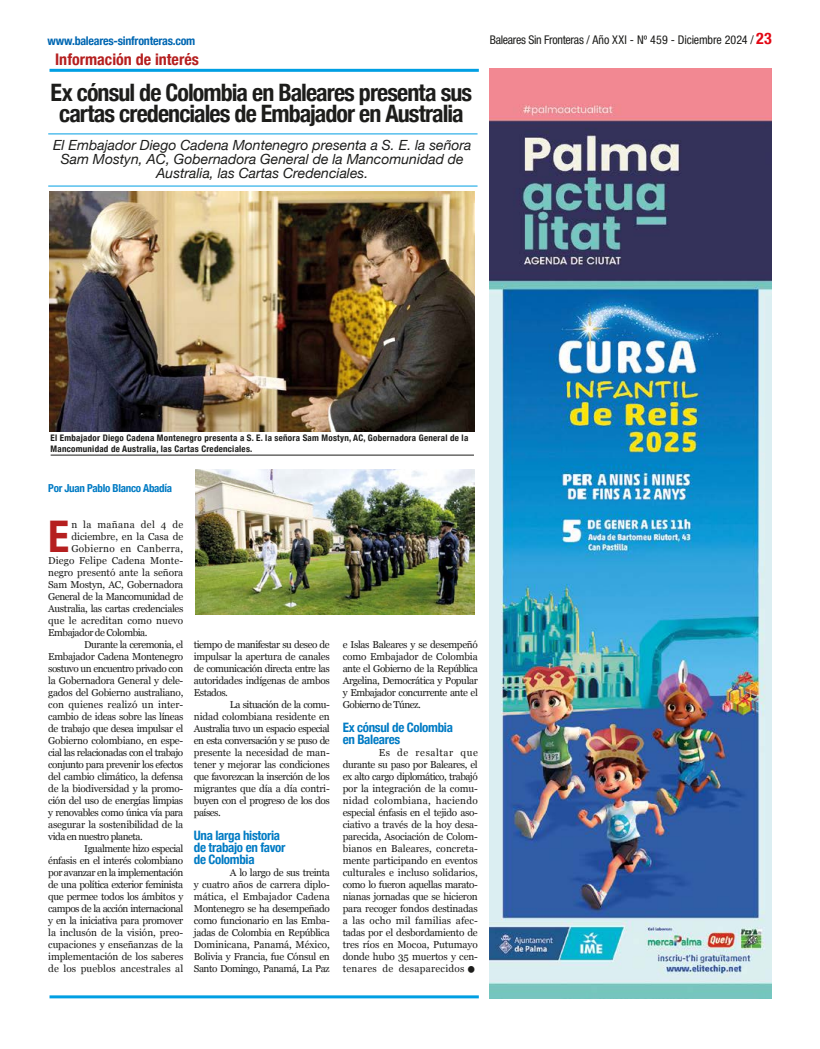
<style>
.page{position:relative;width:820px;height:1049px;background:#fff}
.page>*{position:absolute;margin:0;border:0;box-sizing:border-box;transform-origin:0 0}
.t1{font:48px "Georgia";color:#1d1d1b}
.t2{font:700 condensed 43.6px "Helvetica Neue";color:#b51f1f}
.t3{font:700 condensed 24px/21px "Helvetica Neue";letter-spacing:-.04em;color:#1d1d1b;text-align:center}
.t4{font:700 condensed 16px "Helvetica Neue";color:#b51f1f}
.t5{font:italic 14px/14px "Helvetica Neue";color:#1d1d1b;text-align:center}
.t6{font:700 condensed 13px/12px "Helvetica Neue";letter-spacing:-.025em;color:#007bc4}
.t7{font:condensed 12px "Helvetica Neue";letter-spacing:-.015em;color:#1d1d1b}
.t8{font:700 condensed 12px "Helvetica Neue";letter-spacing:-.02em;color:#0067b2}
.t9{font:700 condensed 11px "Helvetica Neue";letter-spacing:-.025em;color:#007bc4}
.t10{font:10px/12px "Georgia";letter-spacing:-.035em;color:#1d1d1b;text-align:justify}
.t11{font:10px "Georgia";letter-spacing:-.005em;color:#1d1d1b}
.t12{font:10px "Georgia";letter-spacing:.01em;color:#1d1d1b}
.t13{font:10px "Georgia";letter-spacing:.005em;color:#1d1d1b}
.t14{font:10px "Georgia";letter-spacing:-.015em;color:#1d1d1b}
.t15{font:10px "Georgia";letter-spacing:-.01em;color:#1d1d1b}
.t16{font:10px "Georgia";letter-spacing:.03em;color:#1d1d1b}
.t17{font:10px "Georgia";letter-spacing:.035em;color:#1d1d1b}
.t18{font:700 condensed 9px/10.8px "Helvetica Neue";letter-spacing:.025em;color:#1d1d1b}
.s1{font-weight:700;font-size:16px;color:#e30613}
</style>
<div class="page">
<hr style="left:49px;top:69px;width:429px;height:3px;background:#009fe3">
<hr style="left:49px;top:995px;width:429px;height:3px;background:#009fe3">
<hr style="left:48px;top:133px;width:429px;height:1px;background:#009fe3">
<hr style="left:48px;top:186px;width:429px;height:1px;background:#009fe3">
<img style="left:489px;top:69px;width:282px;height:930px">
<img style="left:49px;top:191px;width:426px;height:240px">
<hr style="left:51px;top:455px;width:423px;height:1px;background:#1d1d1b">
<img style="left:195px;top:470px;width:280px;height:145px">
<p class="t8" style="left:47px;top:30px;width:149px">www.baleares-sinfronteras.com</p>
<p class="t7" style="left:489px;top:33px;width:283px">Baleares Sin Fronteras / Año XXI - Nº 459 - Diciembre 2024 / <span class="s1">23</span></p>
<h3 class="t4" style="left:55px;top:46px;width:145px">Información de interés</h3>
<h3 class="t3" style="left:51px;top:80px;width:423px">Ex cónsul de Colombia en Baleares presenta sus cartas credenciales de Embajador en Australia</h3>
<h3 class="t5" style="left:53px;top:138px;width:420px">El Embajador Diego Cadena Montenegro presenta a S. E. la señora<br>Sam Mostyn, AC, Gobernadora General de la Mancomunidad de<br>Australia, las Cartas Credenciales.</h3>
<p class="t18" style="left:51px;top:432px;width:419px">El Embajador Diego Cadena Montenegro presenta a S. E. la señora Sam Mostyn, AC, Gobernadora General de la<br>Mancomunidad de Australia, las Cartas Credenciales.</p>
<p class="t9" style="left:48px;top:479px;width:125px">Por Juan Pablo Blanco Abadía</p>
<h2 class="t2" style="left:48px;top:500px;width:22px">E</h2>
<p class="t17" style="left:71px;top:517px;width:113px">n la mañana del 4 de</p>
<p class="t11" style="left:71px;top:529px;width:113px">diciembre, en la Casa de</p>
<p class="t16" style="left:71px;top:541px;width:113px">Gobierno en Canberra,</p>
<p class="t12" style="left:48px;top:553px;width:136px">Diego Felipe Cadena Monte-</p>
<p class="t11" style="left:48px;top:565px;width:136px">negro presentó ante la señora</p>
<p class="t10" style="left:48px;top:578px;width:137px">Sam Mostyn, AC, Gobernadora</p>
<p class="t10" style="left:48px;top:590px;width:136px">General de la Mancomunidad de</p>
<p class="t10" style="left:48px;top:602px;width:137px">Australia, las cartas credenciales</p>
<p class="t13" style="left:48px;top:613px;width:136px">que le acreditan como nuevo</p>
<p class="t10" style="left:48px;top:626px;width:101px">Embajador de Colombia.</p>
<p class="t10" style="left:84px;top:638px;width:100px">Durante la ceremonia, el</p>
<p class="t10" style="left:48px;top:650px;width:136px">Embajador Cadena Montenegro</p>
<p class="t10" style="left:48px;top:662px;width:136px">sostuvo un encuentro privado con</p>
<p class="t10" style="left:48px;top:674px;width:136px">la Gobernadora General y dele-</p>
<p class="t10" style="left:48px;top:686px;width:137px">gados del Gobierno australiano,</p>
<p class="t13" style="left:48px;top:697px;width:136px">con quienes realizó un inter-</p>
<p class="t10" style="left:48px;top:710px;width:136px">cambio de ideas sobre las líneas</p>
<p class="t10" style="left:48px;top:722px;width:136px">de trabajo que desea impulsar el</p>
<p class="t10" style="left:48px;top:734px;width:136px">Gobierno colombiano, en espe-</p>
<p class="t10" style="left:48px;top:746px;width:136px">cial las relacionadas con el trabajo</p>
<p class="t10" style="left:48px;top:758px;width:136px">conjunto para prevenir los efectos</p>
<p class="t10" style="left:48px;top:770px;width:136px">del cambio climático, la defensa</p>
<p class="t10" style="left:48px;top:782px;width:136px">de la biodiversidad y la promo-</p>
<p class="t10" style="left:48px;top:794px;width:136px">ción del uso de energías limpias</p>
<p class="t10" style="left:48px;top:806px;width:136px">y renovables como única vía para</p>
<p class="t10" style="left:48px;top:818px;width:136px">asegurar la sostenibilidad de la</p>
<p class="t10" style="left:48px;top:830px;width:96px">vida en nuestro planeta.</p>
<p class="t10" style="left:84px;top:842px;width:100px">Igualmente hizo especial</p>
<p class="t10" style="left:48px;top:854px;width:136px">énfasis en el interés colombiano</p>
<p class="t10" style="left:48px;top:866px;width:136px">por avanzar en la implementación</p>
<p class="t10" style="left:48px;top:878px;width:136px">de una política exterior feminista</p>
<p class="t10" style="left:48px;top:890px;width:136px">que permee todos los ámbitos y</p>
<p class="t10" style="left:48px;top:902px;width:136px">campos de la acción internacional</p>
<p class="t10" style="left:48px;top:914px;width:136px">y en la iniciativa para promover</p>
<p class="t11" style="left:48px;top:925px;width:136px">la inclusón de la visión, preo-</p>
<p class="t15" style="left:48px;top:937px;width:136px">cupaciones y enseñanzas de la</p>
<p class="t14" style="left:48px;top:949px;width:136px">implementación de los saberes</p>
<p class="t12" style="left:48px;top:961px;width:136px">de los pueblos ancestrales al</p>
<p class="t10" style="left:194px;top:638px;width:137px">tiempo de manifestar su deseo de impulsar la apertura de canales de comunicación directa entre las autoridades indígenas de ambos Estados.</p>
<p class="t10" style="left:194px;top:698px;width:137px;text-indent:36px">La situación de la comu&shy;nidad colombiana residente en Australia tuvo un espacio especial en esta conversación y se puso de presente la necesidad de man&shy;tener y mejorar las condiciones que favorezcan la inserción de los migrantes que día a día contri&shy;buyen con el progreso de los dos países.</p>
<h3 class="t6" style="left:194px;top:828px;width:93px">Una larga historia de trabajo en favor de Colombia</h3>
<p class="t10" style="left:194px;top:866px;width:137px;text-indent:36px">A lo largo de sus treinta y cuatro años de carrera diplo&shy;mática, el Embajador Cadena Montenegro se ha desempeñado como funcionario en las Emba&shy;jadas de Colombia en República Dominicana, Panamá, México, Bolivia y Francia, fue Cónsul en Santo Domingo, Panamá, La Paz</p>
<p class="t10" style="left:342px;top:638px;width:137px">e Islas Baleares y se desempeñó como Embajador de Colombia ante el Gobierno de la República Argelina, Democrática y Popular y Embajador concurrente ante el Gobierno de Túnez.</p>
<h3 class="t6" style="left:342px;top:720px;width:112px">Ex cónsul de Colombia en Baleares</h3>
<p class="t10" style="left:342px;top:746px;width:137px;text-indent:36px">Es de resaltar que durante su paso por Baleares, el ex alto cargo diplomático, trabajó por la integración de la comu&shy;nidad colombiana, haciendo especial énfasis en el tejido aso&shy;ciativo a través de la hoy desa&shy;parecida, Asociación de Colom&shy;bianos en Baleares, concreta&shy;mente participando en eventos culturales e incluso solidarios, como lo fueron aquellas marato&shy;nianas jornadas que se hicieron para recoger fondos destinadas a las ocho mil familias afec&shy;tadas por el desbordamiento de tres ríos en Mocoa, Putumayo donde hubo 35 muertos y cen&shy;tenares de desaparecidos</p>
<h1 class="t1" style="left:464px;top:920px;width:14px">.</h1>
</div>
